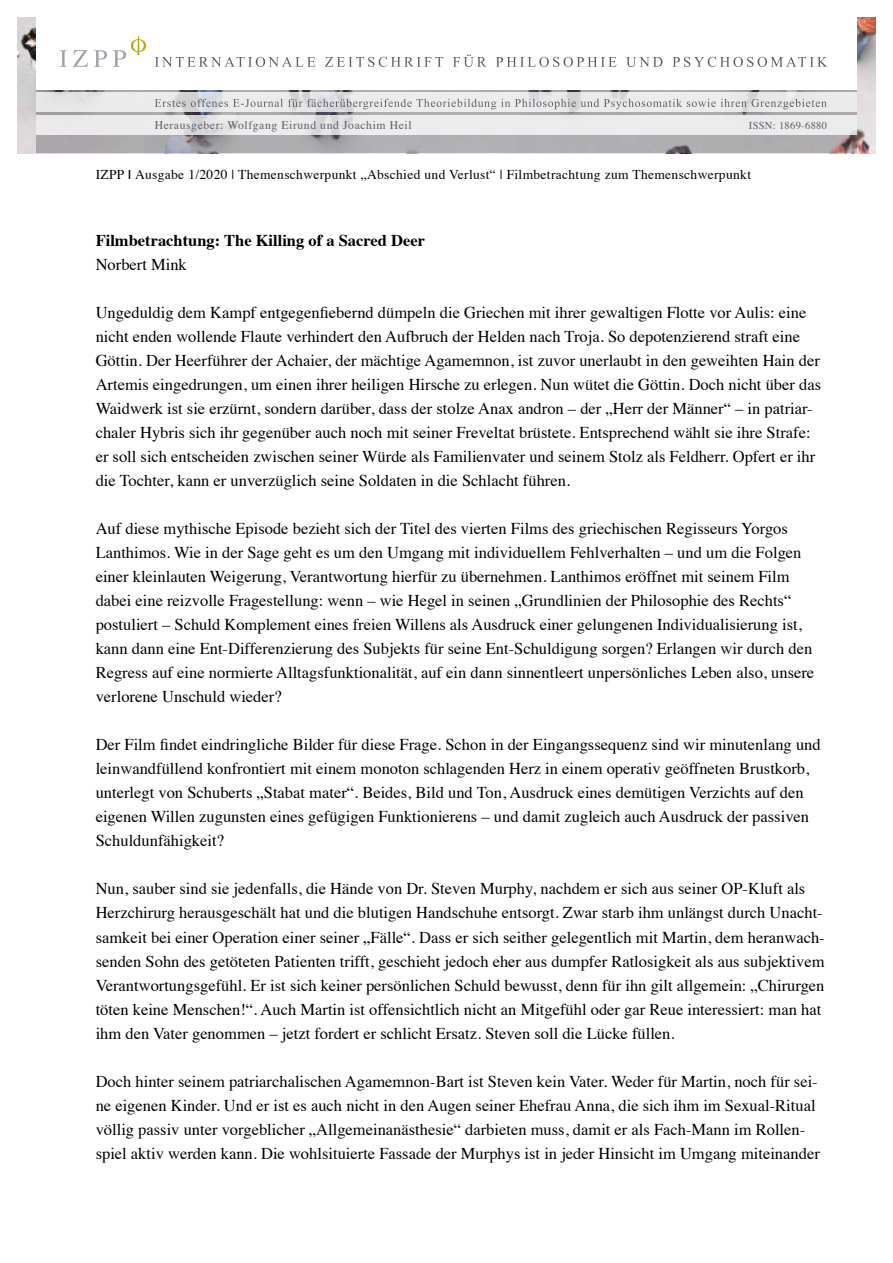
<style>
.page{position:relative;width:893px;height:1263px;background:#fff}
.page>*{position:absolute;margin:0;border:0;box-sizing:border-box;transform-origin:0 0}
.t1{font:16.5px/24px "Times";color:#000}
.t2{font:700 16.5px "Times";color:#000}
.t3{font:13.5px "Times";letter-spacing:.025em;color:#000}
.t4{font:11.7px "Times";letter-spacing:.05em;color:#5f5c65}
.t5{font:10.5px "Times";letter-spacing:.03em;color:#5f5c65}
.s1{font-weight:700}
</style>
<div class="page">
<img style="left:17px;top:17px;width:859px;height:136px">
<svg style="left:36px;top:90px;width:821px;height:63px;background:#acaaae"></svg>
<div style="left:36px;top:115px;width:821px;height:19px;background:#ececed"></div>
<svg style="left:36px;top:93px;width:821px;height:19px;background:#e7e7e8"></svg>
<div style="left:36px;top:13px;width:821px;height:77px;background:#fff"></div>
<svg style="left:155px;top:55px;width:673px;height:12px"></svg>
<svg style="left:155px;top:99px;width:672px;height:10px;background:#cfced1"></svg>
<svg style="left:60px;top:50px;width:7px;height:17px"></svg>
<svg style="left:73px;top:50px;width:15px;height:17px"></svg>
<svg style="left:94px;top:50px;width:13px;height:17px"></svg>
<svg style="left:113px;top:36px;width:33px;height:31px"></svg>
<p class="t4" style="left:155px;top:114px;width:258px">Herausgeber: Wolfgang Eirund und Joachim Heil</p>
<p class="t5" style="left:749px;top:115px;width:80px">ISSN: 1869-6880</p>
<p class="t3" style="left:96px;top:161px;width:657px">IZPP <span class="s1">|</span> Ausgabe 1/2020 | Themenschwerpunkt „Abschied und Verlust“ | Filmbetrachtung zum Themenschwerpunkt</p>
<p class="t2" style="left:96px;top:225px;width:331px">Filmbetrachtung: The Killing of a Sacred Deer</p>
<p class="t1" style="left:96px;top:251px;width:93px">Norbert Mink</p>
<p class="t1" style="left:96px;top:299px;width:727px">Ungeduldig dem Kampf entgegenfiebernd dümpeln die Griechen mit ihrer gewaltigen Flotte vor Aulis: eine nicht enden wollende Flaute verhindert den Aufbruch der Helden nach Troja. So depotenzierend straft eine Göttin. Der Heerführer der Achaier, der mächtige Agamemnon, ist zuvor unerlaubt in den geweihten Hain der Artemis eingedrungen, um einen ihrer heiligen Hirsche zu erlegen. Nun wütet die Göttin. Doch nicht über das Waidwerk ist sie erzürnt, sondern darüber, dass der stolze Anax andron – der „Herr der Männer“ – in patriar&shy;chaler Hybris sich ihr gegenüber auch noch mit seiner Freveltat brüstete. Entsprechend wählt sie ihre Strafe: er soll sich entscheiden zwischen seiner Würde als Familienvater und seinem Stolz als Feldherr. Opfert er ihr die Tochter, kann er unverzüglich seine Soldaten in die Schlacht führen.</p>
<p class="t1" style="left:96px;top:515px;width:720px">Auf diese mythische Episode bezieht sich der Titel des vierten Films des griechischen Regisseurs Yorgos Lanthimos. Wie in der Sage geht es um den Umgang mit individuellem Fehlverhalten – und um die Folgen einer kleinlauten Weigerung, Verantwortung hierfür zu übernehmen. Lanthimos eröffnet mit seinem Film dabei eine reizvolle Fragestellung: wenn – wie Hegel in seinen „Grundlinien der Philosophie des Rechts“ postuliert – Schuld Komplement eines freien Willens als Ausdruck einer gelungenen Individualisierung ist, kann dann eine Ent-Differenzierung des Subjekts für seine Ent-Schuldigung sorgen? Erlangen wir durch den Regress auf eine normierte Alltagsfunktionalität, auf ein dann sinnentleert unpersönliches Leben also, unsere verlorene Unschuld wieder?</p>
<p class="t1" style="left:96px;top:731px;width:727px">Der Film findet eindringliche Bilder für diese Frage. Schon in der Eingangssequenz sind wir minutenlang und leinwandfüllend konfrontiert mit einem monoton schlagenden Herz in einem operativ geöffneten Brustkorb, unterlegt von Schuberts „Stabat mater“. Beides, Bild und Ton, Ausdruck eines demütigen Verzichts auf den eigenen Willen zugunsten eines gefügigen Funktionierens – und damit zugleich auch Ausdruck der passiven Schuldunfähigkeit?</p>
<p class="t1" style="left:96px;top:875px;width:730px">Nun, sauber sind sie jedenfalls, die Hände von Dr. Steven Murphy, nachdem er sich aus seiner OP-Kluft als Herzchirurg herausgeschält hat und die blutigen Handschuhe entsorgt. Zwar starb ihm unlängst durch Unacht&shy;samkeit bei einer Operation einer seiner „Fälle“. Dass er sich seither gelegentlich mit Martin, dem heranwach&shy;senden Sohn des getöteten Patienten trifft, geschieht jedoch eher aus dumpfer Ratlosigkeit als aus subjektivem Verantwortungsgefühl. Er ist sich keiner persönlichen Schuld bewusst, denn für ihn gilt allgemein: „Chirurgen töten keine Menschen!“. Auch Martin ist offensichtlich nicht an Mitgefühl oder gar Reue interessiert: man hat ihm den Vater genommen – jetzt fordert er schlicht Ersatz. Steven soll die Lücke füllen.</p>
<p class="t1" style="left:96px;top:1067px;width:726px">Doch hinter seinem patriarchalischen Agamemnon-Bart ist Steven kein Vater. Weder für Martin, noch für sei&shy;ne eigenen Kinder. Und er ist es auch nicht in den Augen seiner Ehefrau Anna, die sich ihm im Sexual-Ritual völlig passiv unter vorgeblicher „Allgemeinanästhesie“ darbieten muss, damit er als Fach-Mann im Rollen&shy;spiel aktiv werden kann. Die wohlsituierte Fassade der Murphys ist in jeder Hinsicht im Umgang miteinander</p>
</div>
